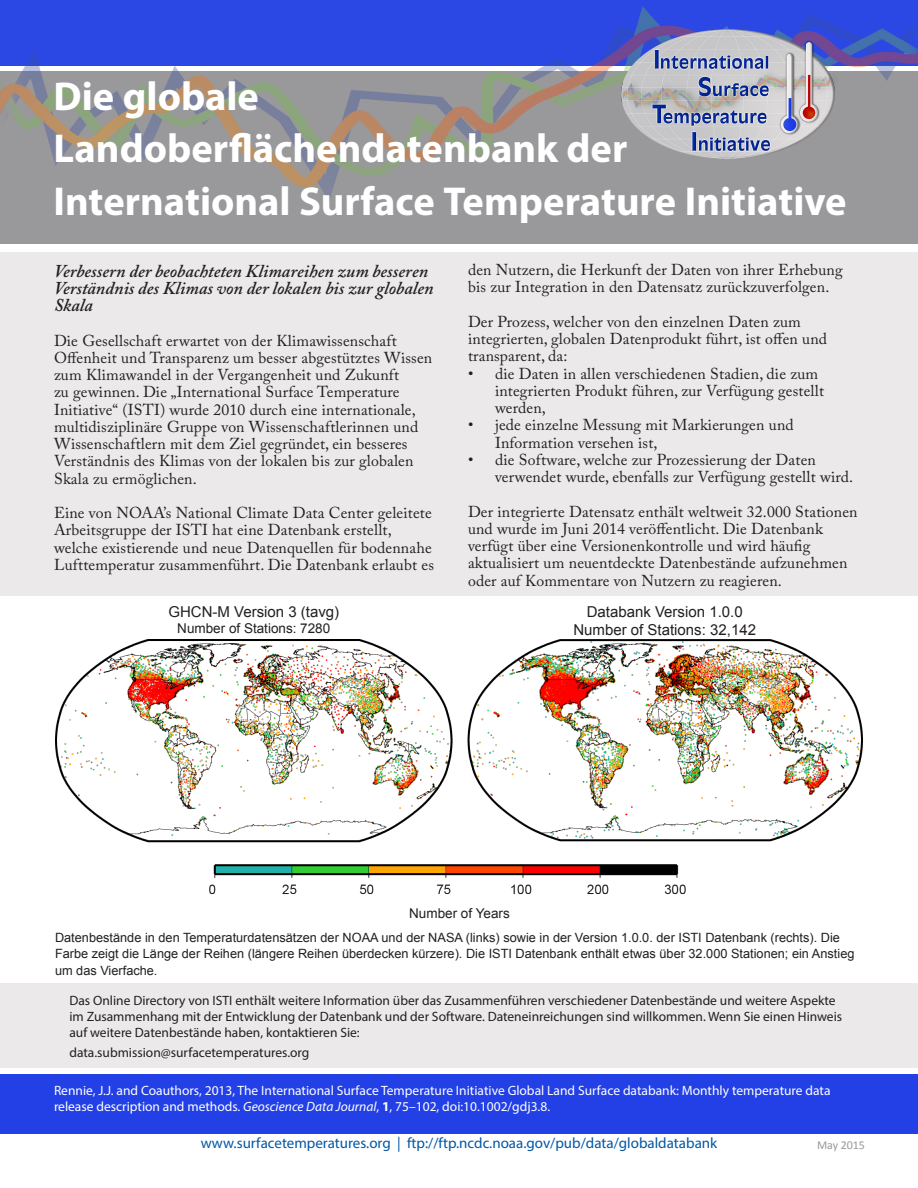
<style>
.page{position:relative;width:918px;height:1188px;background:#fff}
.page>*{position:absolute;margin:0;border:0;box-sizing:border-box;transform-origin:0 0}
.t1{font:700 40.5px/52.5px "Myriad Pro";color:#fff}
.t2{font:italic 600 18px/17.2px "Adobe Caslon Pro";color:#231f20}
.t3{font:15.75px/17.2px "Adobe Caslon Pro";letter-spacing:.01em;color:#231f20}
.t4{font:15px "Myriad Pro";color:#0157a6}
.t5{font:15px "Arial";color:#231f20}
.t6{font:13.5px/16.2px "Myriad Pro";color:#231f20}
.t7{font:13.5px/16.2px "Myriad Pro";color:#fff}
.t8{font:13.5px "Arial";color:#231f20}
.t9{font:12.75px/16.5px "Arial";color:#231f20}
.t10{font:12px "Calibri";letter-spacing:-.005em;color:#99989b}
.s1{font-style:italic}
.s2{font-weight:700}
</style>
<div class="page">
<div style="left:0;top:984px;width:918px;height:84px;background:#ece9ea"></div>
<div style="left:0;top:253px;width:918px;height:343px;background:#ece9ea"></div>
<div style="left:0;top:71px;width:918px;height:173px;background:#99989b"></div>
<img style="left:0;top:0;width:918px;height:200px">
<div style="left:0;top:1074px;width:918px;height:60px;background:#2240e6"></div>
<img style="left:619px;top:26px;width:221px;height:135px">
<img style="left:55px;top:639px;width:807px;height:255px">
<p class="t1" style="left:54px;top:68px;width:794px">Die globale<br>Landoberflächendatenbank der<br>International Surface Temperature Initiative</p>
<p class="t2" style="left:54px;top:262px;width:381px">Verbessern der beobachteten Klimareihen zum besseren<br>Verständnis des Klimas von der lokalen bis zur globalen<br>Skala</p>
<p class="t3" style="left:54px;top:332px;width:380px">Die Gesellschaft erwartet von der Klimawissenschaft Offenheit und Transparenz um besser abgestütztes Wissen zum Klimawandel in der Vergangenheit und Zukunft<br>zu gewinnen. Die „International Surface Temperature Initiative“ (ISTI) wurde 2010 durch eine internationale, multidisziplinäre Gruppe von Wissenschaftlerinnen und Wissenschaftlern mit dem Ziel gegründet, ein besseres Verständnis des Klimas von der lokalen bis zur globalen Skala zu ermöglichen.</p>
<p class="t3" style="left:54px;top:504px;width:381px">Eine von NOAA’s National Climate Data Center geleitete Arbeitsgruppe der ISTI hat eine Datenbank erstellt, welche existierende und neue Datenquellen für bodennahe Lufttemperatur zusammenführt. Die Datenbank erlaubt es</p>
<p class="t5" style="left:168px;top:601px;width:172px">GHCN-M Version 3 (tavg)</p>
<p class="t8" style="left:177px;top:619px;width:155px">Number of Stations: 7280</p>
<p class="t3" style="left:468px;top:261px;width:376px">den Nutzern, die Herkunft der Daten von ihrer Erhebung bis zur Integration in den Datensatz zurückzuverfolgen.</p>
<p class="t3" style="left:468px;top:313px;width:361px">Der Prozess, welcher von den einzelnen Daten zum integrierten, globalen Datenprodukt führt, ist offen und transparent, da:</p>
<p class="t3" style="left:495px;top:365px;width:331px;text-indent:-27px">• die Daten in allen verschiedenen Stadien, die zum integrierten Produkt führen, zur Verfügung gestellt werden,</p>
<p class="t3" style="left:495px;top:416px;width:300px;text-indent:-27px">• jede einzelne Messung mit Markierungen und<br>Information versehen ist,</p>
<p class="t3" style="left:495px;top:451px;width:360px;text-indent:-27px">• die Software, welche zur Prozessierung der Daten verwendet wurde, ebenfalls zur Verfügung gestellt wird.</p>
<p class="t3" style="left:468px;top:503px;width:391px">Der integrierte Datensatz enthält weltweit 32.000 Stationen und wurde im Juni 2014 veröffentlicht. Die Datenbank verfügt über eine Versionenkontrolle und wird häufig aktualisiert um neuentdeckte Datenbestände aufzunehmen oder auf Kommentare von Nutzern zu reagieren.</p>
<p class="t5" style="left:587px;top:601px;width:157px">Databank Version 1.0.0</p>
<p class="t5" style="left:573px;top:619px;width:184px">Number of Stations: 32,142</p>
<p class="t8" style="left:409px;top:904px;width:102px">Number of Years</p>
<p class="t9" style="left:55px;top:929px;width:801px">Datenbestände in den Temperaturdatensätzen der NOAA und der NASA (links) sowie in der Version 1.0.0. der ISTI Datenbank (rechts). Die<br>Farbe zeigt die Länge der Reihen (längere Reihen überdecken kürzere). Die ISTI Datenbank enthält etwas über 32.000 Stationen; ein Anstieg um das Vierfache.</p>
<p class="t6" style="left:69px;top:992px;width:774px">Das Online Directory von ISTI enthält weitere Information über das Zusammenführen verschiedener Datenbestände und weitere Aspekte im Zusammenhang mit der Entwicklung der Datenbank und der Software. Dateneinreichungen sind willkommen. Wenn Sie einen Hinweis auf weitere Datenbestände haben, kontaktieren Sie:</p>
<p class="t6" style="left:69px;top:1044px;width:242px">data.submission@surfacetemperatures.org</p>
<p class="t7" style="left:54px;top:1082px;width:778px">Rennie, J.J. and Coauthors, 2013, The International Surface Temperature Initiative Global Land Surface databank: Monthly temperature data release description and methods. <span class="s1">Geoscience Data Journal</span>, <span class="s2">1</span>, 75–102, doi:10.1002/gdj3.8.</p>
<p class="t4" style="left:201px;top:1134px;width:518px">www.surfacetemperatures.org | ftp://ftp.ncdc.noaa.gov/pub/data/globaldatabank</p>
<p class="t10" style="left:817px;top:1138px;width:49px">May 2015</p>
</div>
